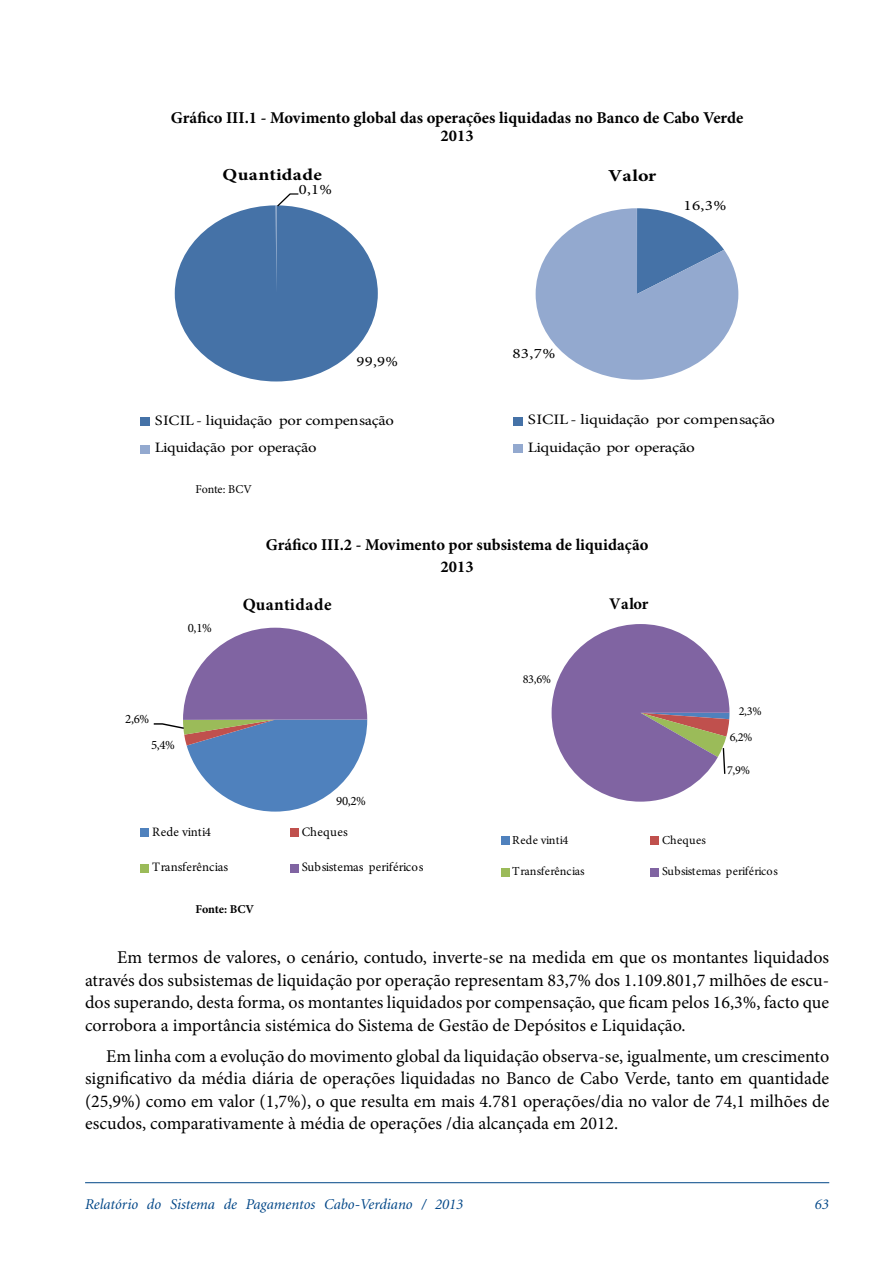
<style>
.page{position:relative;width:893px;height:1263px;background:#fff}
.page>*{position:absolute;margin:0;border:0;box-sizing:border-box;transform-origin:0 0}
.t1{font:18px/22.5px "Minion Pro";color:#000;text-align:justify}
.t2{font:700 17.1px "Minion Pro";letter-spacing:.035em;color:#000}
.t3{font:700 16.8px "Minion Pro";letter-spacing:.025em;color:#000;scale:1.15 1}
.t4{font:700 16.8px "Minion Pro";letter-spacing:.025em;color:#000;scale:1.19 1}
.t5{font:700 16.5px/18px "Minion Pro";color:#000;text-align:center}
.t6{font:700 16.2px "Minion Pro";color:#000}
.t7{font:italic 15px "Minion";color:#004687}
.t8{font:14.4px/27.6px "Minion Pro";letter-spacing:-.02em;color:#000;scale:1.19 1}
.t9{font:14.4px/27.8px "Minion Pro";letter-spacing:-.02em;color:#000;scale:1.15 1}
.t10{font:12.9px "Minion Pro";letter-spacing:.015em;color:#000}
.t11{font:12.15px/26px "Minion Pro";letter-spacing:.015em;color:#000}
.t12{font:12px "Minion Pro";letter-spacing:-.01em;color:#000}
.t13{font:700 12px "Minion Pro";letter-spacing:-.005em;color:#000}
</style>
<div class="page">
<hr style="left:85px;top:1182px;width:744px;height:1px;background:#004687">
<svg style="left:175px;top:193px;width:203px;height:188px"></svg>
<div style="left:140px;top:417px;width:10px;height:9px;background:#4572a7"></div>
<div style="left:140px;top:445px;width:10px;height:8px;background:#93a9cf"></div>
<svg style="left:536px;top:208px;width:202px;height:172px"></svg>
<div style="left:513px;top:417px;width:10px;height:8px;background:#4572a7"></div>
<div style="left:513px;top:444px;width:10px;height:9px;background:#93a9cf"></div>
<svg style="left:153px;top:628px;width:214px;height:184px"></svg>
<div style="left:140px;top:829px;width:9px;height:8px;background:#4f81bd"></div>
<div style="left:290px;top:829px;width:9px;height:8px;background:#c0504d"></div>
<div style="left:140px;top:864px;width:9px;height:9px;background:#9bbb59"></div>
<div style="left:290px;top:864px;width:9px;height:9px;background:#8064a2"></div>
<svg style="left:552px;top:624px;width:177px;height:178px"></svg>
<div style="left:501px;top:837px;width:8px;height:8px;background:#4f81bd"></div>
<div style="left:651px;top:837px;width:8px;height:8px;background:#c0504d"></div>
<div style="left:501px;top:868px;width:8px;height:8px;background:#9bbb59"></div>
<div style="left:651px;top:868px;width:8px;height:8px;background:#8064a2"></div>
<p class="t5" style="left:171px;top:108px;width:574px">Gráfico III.1 - Movimento global das operações liquidadas no Banco de Cabo Verde<br>2013</p>
<p class="t3" style="left:222px;top:163px;width:88px">Quantidade</p>
<p class="t9" style="left:299px;top:175px;width:30px">0,1%</p>
<p class="t9" style="left:356px;top:347px;width:38px">99,9%</p>
<p class="t9" style="left:155px;top:406px;width:209px">SICIL - liquidação por compensação<br>Liquidação por operação</p>
<p class="t12" style="left:196px;top:481px;width:58px">Fonte: BCV</p>
<p class="t4" style="left:608px;top:163px;width:42px">Valor</p>
<p class="t8" style="left:683px;top:191px;width:38px">16,3%</p>
<p class="t8" style="left:512px;top:340px;width:38px">83,7%</p>
<p class="t8" style="left:528px;top:406px;width:209px">SICIL - liquidação por compensação<br>Liquidação por operação</p>
<p class="t5" style="left:266px;top:533px;width:384px;line-height:22.5px">Gráfico III.2 - Movimento por subsistema de liquidação<br>2013</p>
<p class="t10" style="left:188px;top:619px;width:25px">0,1%</p>
<p class="t2" style="left:243px;top:592px;width:90px">Quantidade</p>
<p class="t10" style="left:125px;top:710px;width:25px">2,6%</p>
<p class="t10" style="left:151px;top:736px;width:25px">5,4%</p>
<p class="t10" style="left:336px;top:792px;width:31px">90,2%</p>
<p class="t10" style="left:152px;top:823px;width:60px">Rede vinti4</p>
<p class="t10" style="left:302px;top:823px;width:48px">Cheques</p>
<p class="t10" style="left:152px;top:858px;width:78px">Transferências</p>
<p class="t10" style="left:302px;top:858px;width:123px">Subsistemas periféricos</p>
<p class="t11" style="left:523px;top:666px;width:30px">83,6%</p>
<p class="t6" style="left:609px;top:592px;width:41px">Valor</p>
<p class="t11" style="left:730px;top:698px;width:33px;text-indent:9px">2,3%<br>6,2%</p>
<p class="t11" style="left:727px;top:757px;width:24px">7,9%</p>
<p class="t11" style="left:512px;top:827px;width:58px">Rede vinti4</p>
<p class="t11" style="left:662px;top:827px;width:45px">Cheques</p>
<p class="t11" style="left:512px;top:858px;width:74px">Transferências</p>
<p class="t11" style="left:662px;top:858px;width:117px">Subsistemas periféricos</p>
<p class="t13" style="left:196px;top:900px;width:60px">Fonte: BCV</p>
<p class="t1" style="left:85px;top:946px;width:746px;text-indent:32px">Em termos de valores, o cenário, contudo, inverte-se na medida em que os montantes liquidados através dos subsistemas de liquidação por operação representam 83,7% dos 1.109.801,7 milhões de escu&shy;dos superando, desta forma, os montantes liquidados por compensação, que ficam pelos 16,3%, facto que corrobora a importância sistémica do Sistema de Gestão de Depósitos e Liquidação.</p>
<p class="t1" style="left:85px;top:1045px;width:746px;text-indent:21px">Em linha com a evolução do movimento global da liquidação observa-se, igualmente, um crescimento significativo da média diária de operações liquidadas no Banco de Cabo Verde, tanto em quantidade (25,9%) como em valor (1,7%), o que resulta em mais 4.781 operações/dia no valor de 74,1 milhões de escudos, comparativamente à média de operações /dia alcançada em 2012.</p>
<p class="t7" style="left:85px;top:1197px;width:380px">Relatório do Sistema de Pagamentos Cabo-Verdiano / 2013</p>
<p class="t7" style="left:815px;top:1197px;width:16px">63</p>
</div>
